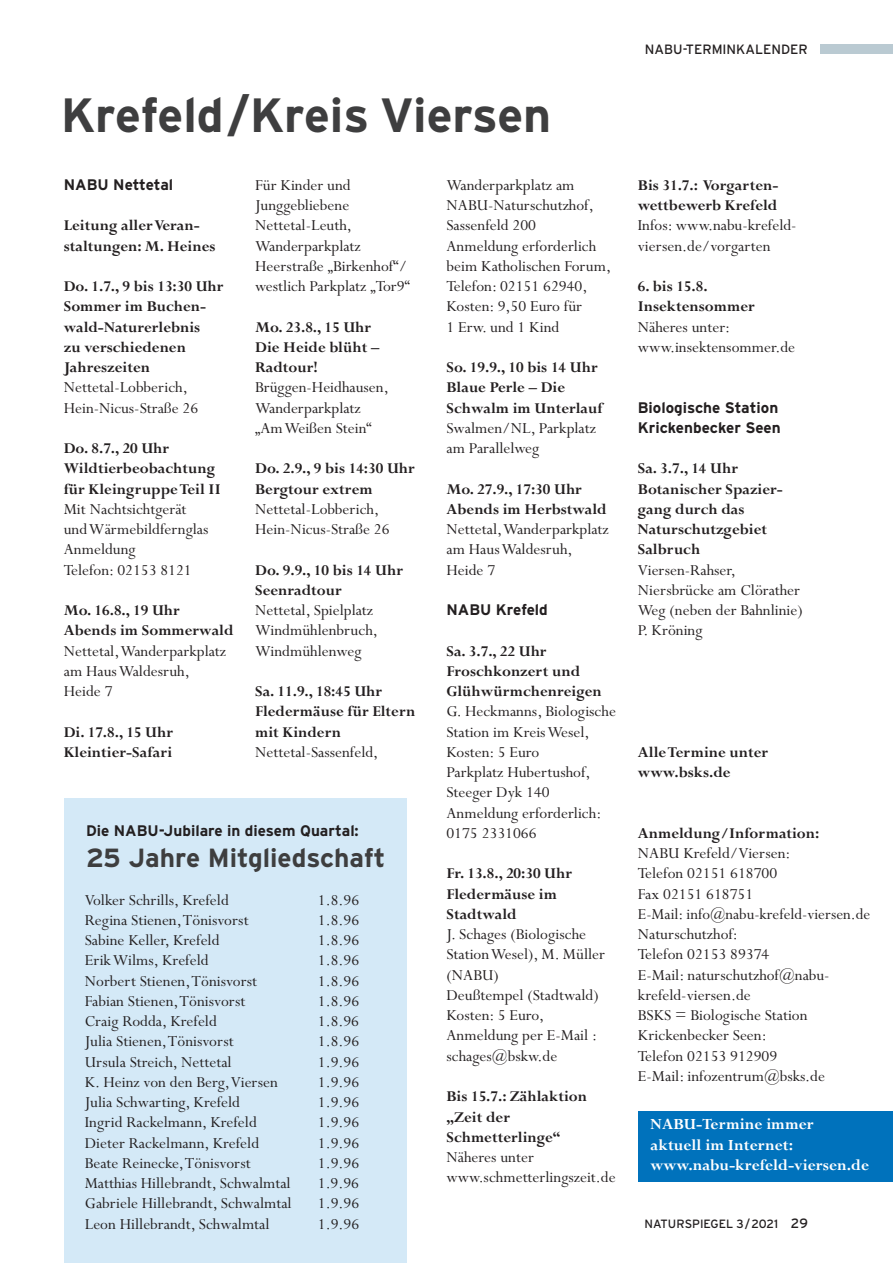
<style>
.page{position:relative;width:893px;height:1263px;background:#fff}
.page>*{position:absolute;margin:0;border:0;box-sizing:border-box;transform-origin:0 0}
.t1{font:700 48px "Interstate";color:#3e3e3f}
.t2{font:700 26.25px "Interstate";color:#3e3e3f}
.t3{font:17.1px/20.2px "Perpetua";color:#231f20}
.t4{font:700 17.1px/20.2px "Perpetua";color:#fff}
.t5{font:700 16.5px/20.2px "Perpetua";color:#231f20}
.t6{font:700 15.3px/20.2px "Interstate";color:#231f20}
.t7{font:13.5px "Interstate";color:#231f20}
.t8{font:12px "Interstate";color:#231f20}
.s1{font-size:13.5px}
</style>
<div class="page">
<div style="left:821px;top:45px;width:72px;height:9px;background:#bacad2"></div>
<div style="left:638px;top:1111px;width:255px;height:71px;background:#0072bc"></div>
<div style="left:64px;top:798px;width:343px;height:465px;background:#d4e9f7"></div>
<h1 class="t1" style="left:61px;top:97px;width:492px">Krefeld/Kreis Viersen</h1>
<p class="t6" style="left:64px;top:176px;width:111px">NABU Nettetal</p>
<p class="t5" style="left:64px;top:217px;width:153px">Leitung aller Veran - staltungen: M. Heines</p>
<p class="t5" style="left:64px;top:278px;width:161px">Do. 1.7., 9 bis 13:30 Uhr<br>Sommer im Buchen - wald-Naturerlebnis<br>zu verschiedenen<br>Jahreszeiten</p>
<p class="t3" style="left:64px;top:379px;width:136px">Nettetal-Lobberich,<br>Hein-Nicus-Straße 26</p>
<p class="t5" style="left:64px;top:440px;width:158px">Do. 8.7., 20 Uhr<br>Wildtierbeobachtung für Kleingruppe Teil II</p>
<p class="t3" style="left:64px;top:501px;width:146px">Mit Nachtsichtgerät und Wärmebildfernglas<br>Anmeldung<br>Telefon: 02153 8121</p>
<p class="t5" style="left:64px;top:602px;width:171px">Mo. 16.8., 19 Uhr<br>Abends im Sommerwald</p>
<p class="t3" style="left:64px;top:643px;width:164px">Nettetal, Wanderparkplatz am Haus Waldesruh,<br>Heide 7</p>
<p class="t5" style="left:64px;top:724px;width:111px">Di. 17.8., 15 Uhr<br>Kleintier-Safari</p>
<p class="t3" style="left:255px;top:177px;width:156px">Für Kinder und<br>Junggebliebene<br>Nettetal-Leuth,<br>Wanderparkplatz<br>Heerstraße „Birkenhof“/ westlich Parkplatz „Tor9“</p>
<p class="t5" style="left:255px;top:319px;width:126px">Mo. 23.8., 15 Uhr<br>Die Heide blüht –<br>Radtour!</p>
<p class="t3" style="left:255px;top:379px;width:135px">Brüggen-Heidhausen,<br>Wanderparkplatz „Am Weißen Stein“</p>
<p class="t5" style="left:255px;top:460px;width:161px">Do. 2.9., 9 bis 14:30 Uhr<br>Bergtour extrem</p>
<p class="t3" style="left:255px;top:501px;width:136px">Nettetal-Lobberich,<br>Hein-Nicus-Straße 26</p>
<p class="t5" style="left:255px;top:562px;width:149px">Do. 9.9., 10 bis 14 Uhr<br>Seenradtour</p>
<p class="t3" style="left:255px;top:602px;width:124px">Nettetal, Spielplatz<br>Windmühlenbruch,<br>Windmühlenweg</p>
<p class="t5" style="left:255px;top:683px;width:162px">Sa. 11.9., 18:45 Uhr<br>Fledermäuse für Eltern mit Kindern</p>
<p class="t3" style="left:255px;top:744px;width:125px">Nettetal-Sassenfeld,</p>
<p class="t6" style="left:86px;top:821px;width:274px">Die NABU-Jubilare in diesem Quartal:</p>
<h2 class="t2" style="left:86px;top:848px;width:301px">25 Jahre Mitgliedschaft</h2>
<p class="t3" style="left:85px;top:892px;width:146px">Volker Schrills, Krefeld</p>
<p class="t3" style="left:318px;top:892px;width:43px">1.8.96</p>
<p class="t3" style="left:85px;top:912px;width:165px">Regina Stienen, Tönisvorst</p>
<p class="t3" style="left:318px;top:912px;width:43px">1.8.96</p>
<p class="t3" style="left:85px;top:932px;width:136px">Sabine Keller, Krefeld</p>
<p class="t3" style="left:318px;top:932px;width:43px">1.8.96</p>
<p class="t3" style="left:85px;top:952px;width:125px">Erik Wilms, Krefeld</p>
<p class="t3" style="left:318px;top:952px;width:43px">1.8.96</p>
<p class="t3" style="left:85px;top:973px;width:174px">Norbert Stienen, Tönisvorst</p>
<p class="t3" style="left:318px;top:973px;width:43px">1.8.96</p>
<p class="t3" style="left:85px;top:993px;width:162px">Fabian Stienen, Tönisvorst</p>
<p class="t3" style="left:318px;top:993px;width:43px">1.8.96</p>
<p class="t3" style="left:85px;top:1013px;width:134px">Craig Rodda, Krefeld</p>
<p class="t3" style="left:318px;top:1013px;width:43px">1.8.96</p>
<p class="t3" style="left:85px;top:1033px;width:150px">Julia Stienen, Tönisvorst</p>
<p class="t3" style="left:318px;top:1033px;width:43px">1.8.96</p>
<p class="t3" style="left:85px;top:1054px;width:148px">Ursula Streich, Nettetal</p>
<p class="t3" style="left:318px;top:1054px;width:43px">1.9.96</p>
<p class="t3" style="left:85px;top:1074px;width:195px">K. Heinz von den Berg, Viersen</p>
<p class="t3" style="left:318px;top:1074px;width:43px">1.9.96</p>
<p class="t3" style="left:85px;top:1094px;width:157px">Julia Schwarting, Krefeld</p>
<p class="t3" style="left:318px;top:1094px;width:43px">1.9.96</p>
<p class="t3" style="left:85px;top:1114px;width:174px">Ingrid Rackelmann, Krefeld</p>
<p class="t3" style="left:318px;top:1114px;width:43px">1.9.96</p>
<p class="t3" style="left:85px;top:1135px;width:176px">Dieter Rackelmann, Krefeld</p>
<p class="t3" style="left:318px;top:1135px;width:43px">1.9.96</p>
<p class="t3" style="left:85px;top:1155px;width:167px">Beate Reinecke, Tönisvorst</p>
<p class="t3" style="left:318px;top:1155px;width:43px">1.9.96</p>
<p class="t3" style="left:85px;top:1175px;width:207px">Matthias Hillebrandt, Schwalmtal</p>
<p class="t3" style="left:318px;top:1175px;width:43px">1.9.96</p>
<p class="t3" style="left:85px;top:1195px;width:208px">Gabriele Hillebrandt, Schwalmtal</p>
<p class="t3" style="left:318px;top:1195px;width:43px">1.9.96</p>
<p class="t3" style="left:85px;top:1215px;width:186px">Leon Hillebrandt, Schwalmtal</p>
<p class="t3" style="left:318px;top:1215px;width:43px">1.9.96</p>
<p class="t3" style="left:446px;top:177px;width:166px">Wanderparkplatz am<br>NABU-Naturschutzhof,<br>Sassenfeld 200<br>Anmeldung erforderlich beim Katholischen Forum,<br>Telefon: 02151 62940,<br>Kosten: 9,50 Euro für<br>1 Erw. und 1 Kind</p>
<p class="t5" style="left:446px;top:359px;width:158px">So. 19.9., 10 bis 14 Uhr<br>Blaue Perle – Die<br>Schwalm im Unterlauf</p>
<p class="t3" style="left:446px;top:420px;width:151px">Swalmen/NL, Parkplatz am Parallelweg</p>
<p class="t5" style="left:446px;top:481px;width:162px">Mo. 27.9., 17:30 Uhr<br>Abends im Herbstwald</p>
<p class="t3" style="left:446px;top:521px;width:164px">Nettetal, Wanderparkplatz am Haus Waldesruh,<br>Heide 7</p>
<p class="t6" style="left:446px;top:601px;width:103px">NABU Krefeld</p>
<p class="t5" style="left:446px;top:643px;width:157px">Sa. 3.7., 22 Uhr<br>Froschkonzert und<br>Glühwürmchenreigen</p>
<p class="t3" style="left:446px;top:703px;width:171px">G. Heckmanns, Biologische<br>Station im Kreis Wesel,<br>Kosten: 5 Euro<br>Parkplatz Hubertushof,<br>Steeger Dyk 140<br>Anmeldung erforderlich:<br>0175 2331066</p>
<p class="t5" style="left:446px;top:865px;width:127px">Fr. 13.8., 20:30 Uhr<br>Fledermäuse im<br>Stadtwald</p>
<p class="t3" style="left:446px;top:926px;width:160px">J. Schages (Biologische<br>Station Wesel), M. Müller (NABU)<br>Deußtempel (Stadtwald)<br>Kosten: 5 Euro,<br>Anmeldung per E-Mail : schages@bskw.de</p>
<p class="t5" style="left:446px;top:1088px;width:142px">Bis 15.7.: Zählaktion „Zeit der<br>Schmetterlinge“</p>
<p class="t3" style="left:446px;top:1149px;width:171px">Näheres unter www.schmetterlingszeit.de</p>
<p class="t7" style="left:645px;top:44px;width:165px">NABU-TERMINKALENDER</p>
<p class="t5" style="left:638px;top:177px;width:142px">Bis 31.7.: Vorgarten - wettbewerb Krefeld</p>
<p class="t3" style="left:638px;top:217px;width:160px">Infos: www.nabu-krefeld&shy;viersen.de/vorgarten</p>
<p class="t5" style="left:638px;top:278px;width:118px">6. bis 15.8.<br>Insektensommer</p>
<p class="t3" style="left:638px;top:319px;width:159px">Näheres unter: www.insektensommer.de</p>
<p class="t6" style="left:638px;top:398px;width:144px">Biologische Station<br>Krickenbecker Seen</p>
<p class="t5" style="left:638px;top:460px;width:147px">Sa. 3.7., 14 Uhr<br>Botanischer Spazier - gang durch das<br>Naturschutzgebiet<br>Salbruch</p>
<p class="t3" style="left:638px;top:562px;width:166px">Viersen-Rahser,<br>Niersbrücke am Clörather<br>Weg (neben der Bahnlinie)<br>P. Kröning</p>
<p class="t5" style="left:638px;top:744px;width:132px">Alle Termine unter www.bsks.de</p>
<p class="t5" style="left:638px;top:825px;width:183px">Anmeldung/Information:</p>
<p class="t3" style="left:638px;top:845px;width:234px">NABU Krefeld/Viersen:<br>Telefon 02151 618700<br>Fax 02151 618751<br>E-Mail: info@nabu-krefeld-viersen.de<br>Naturschutzhof:<br>Telefon 02153 89374<br>E-Mail: naturschutzhof@nabu&shy;krefeld-viersen.de<br>BSKS = Biologische Station<br>Krickenbecker Seen:<br>Telefon 02153 912909<br>E-Mail: infozentrum@bsks.de</p>
<p class="t4" style="left:651px;top:1116px;width:220px">NABU-Termine immer<br>aktuell im Internet: www.nabu-krefeld-viersen.de</p>
<p class="t8" style="left:645px;top:1219px;width:165px">NATURSPIEGEL 3/2021 <span class="s1">29</span></p>
</div>
